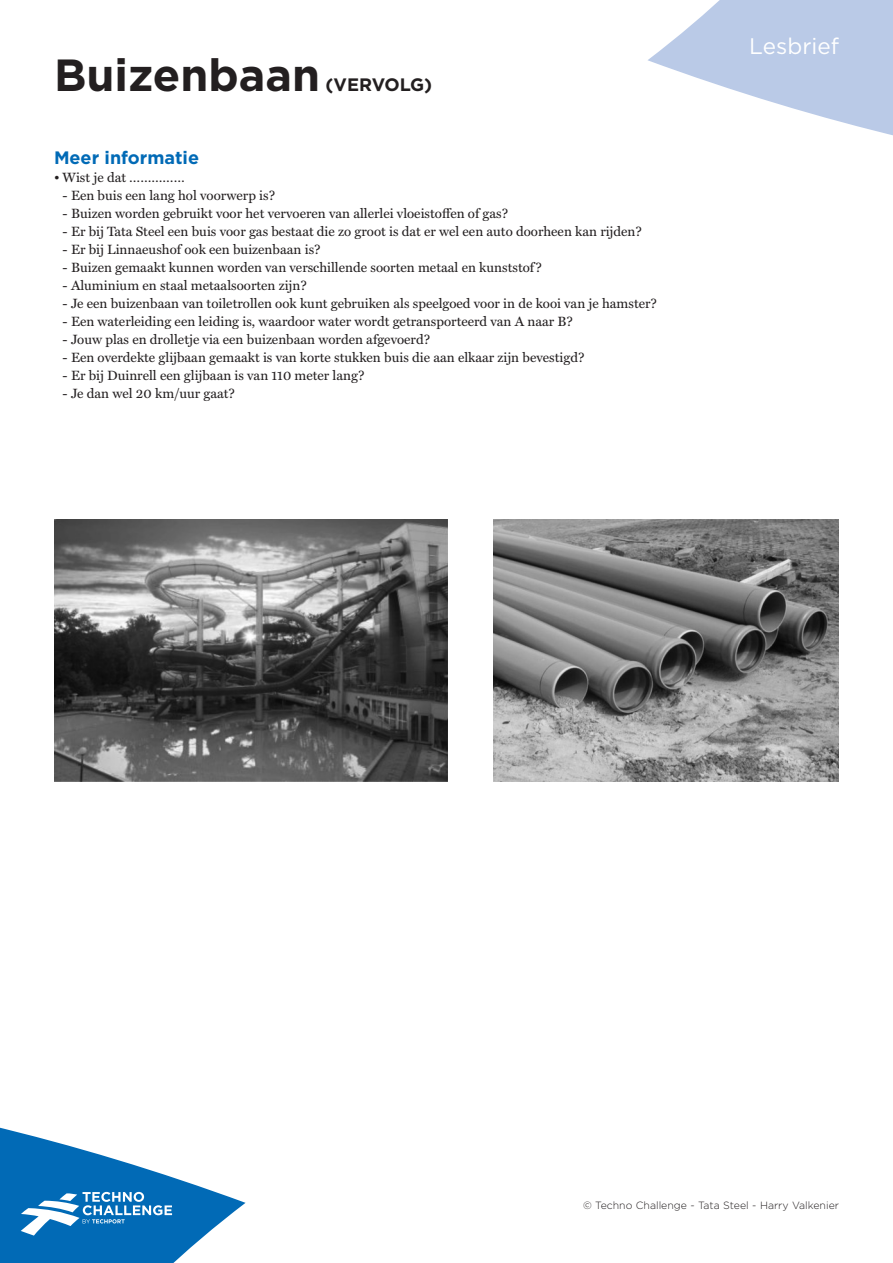
<style>
.page{position:relative;width:893px;height:1263px;background:#fff}
.page>*{position:absolute;margin:0;border:0;box-sizing:border-box;transform-origin:0 0}
.Hoofdkop{font:700 45px "Gotham HTF";color:#231f20}
.t1{font:22.5px "Gotham HTF";color:#fff}
.BODY{font:700 18px "Gotham HTF";color:#016ab6}
.Hoofdkop-2{font:700 18px "Gotham HTF";letter-spacing:-.01em;color:#231f20}
.Body_2-2{font:13.5px "Miller Text";color:#231f20}
.t2{font:300 10.5px "Gotham HTF";color:#231f20}
</style>
<div class="page">
<svg style="left:0;top:1127px;width:246px;height:136px"></svg>
<svg style="left:648px;top:0;width:245px;height:136px"></svg>
<img style="left:494px;top:519px;width:345px;height:262px">
<img style="left:54px;top:519px;width:394px;height:263px">
<p class="Hoofdkop" style="left:54px;top:49px;width:268px">Buizenbaan</p>
<p class="Hoofdkop-2" style="left:325px;top:74px;width:108px">(VERVOLG)</p>
<p class="BODY" style="left:54px;top:147px;width:147px">Meer informatie</p>
<p class="Body_2-2" style="left:54px;top:169px;width:132px">• Wist je dat ……………</p>
<p class="Body_2-2" style="left:63px;top:187px;width:214px">- Een buis een lang hol voorwerp is?</p>
<p class="Body_2-2" style="left:63px;top:205px;width:447px">- Buizen worden gebruikt voor het vervoeren van allerlei vloeistoffen of gas?</p>
<p class="Body_2-2" style="left:63px;top:223px;width:581px">- Er bij Tata Steel een buis voor gas bestaat die zo groot is dat er wel een auto doorheen kan rijden?</p>
<p class="Body_2-2" style="left:63px;top:241px;width:260px">- Er bij Linnaeushof ook een buizenbaan is?</p>
<p class="Body_2-2" style="left:63px;top:259px;width:481px">- Buizen gemaakt kunnen worden van verschillende soorten metaal en kunststof?</p>
<p class="Body_2-2" style="left:63px;top:277px;width:246px">- Aluminium en staal metaalsoorten zijn?</p>
<p class="Body_2-2" style="left:63px;top:295px;width:596px">- Je een buizenbaan van toiletrollen ook kunt gebruiken als speelgoed voor in de kooi van je hamster?</p>
<p class="Body_2-2" style="left:63px;top:313px;width:512px">- Een waterleiding een leiding is, waardoor water wordt getransporteerd van A naar B?</p>
<p class="Body_2-2" style="left:63px;top:331px;width:369px">- Jouw plas en drolletje via een buizenbaan worden afgevoerd?</p>
<p class="Body_2-2" style="left:63px;top:349px;width:524px">- Een overdekte glijbaan gemaakt is van korte stukken buis die aan elkaar zijn bevestigd?</p>
<p class="Body_2-2" style="left:63px;top:367px;width:304px">- Er bij Duinrell een glijbaan is van 110 meter lang?</p>
<p class="Body_2-2" style="left:63px;top:385px;width:174px">- Je dan wel 20 km/uur gaat?</p>
<h2 class="t1" style="left:749px;top:34px;width:91px">Lesbrief</h2>
<p class="t2" style="left:583px;top:1199px;width:257px">© Techno Challenge - Tata Steel - Harry Valkenier</p>
</div>
